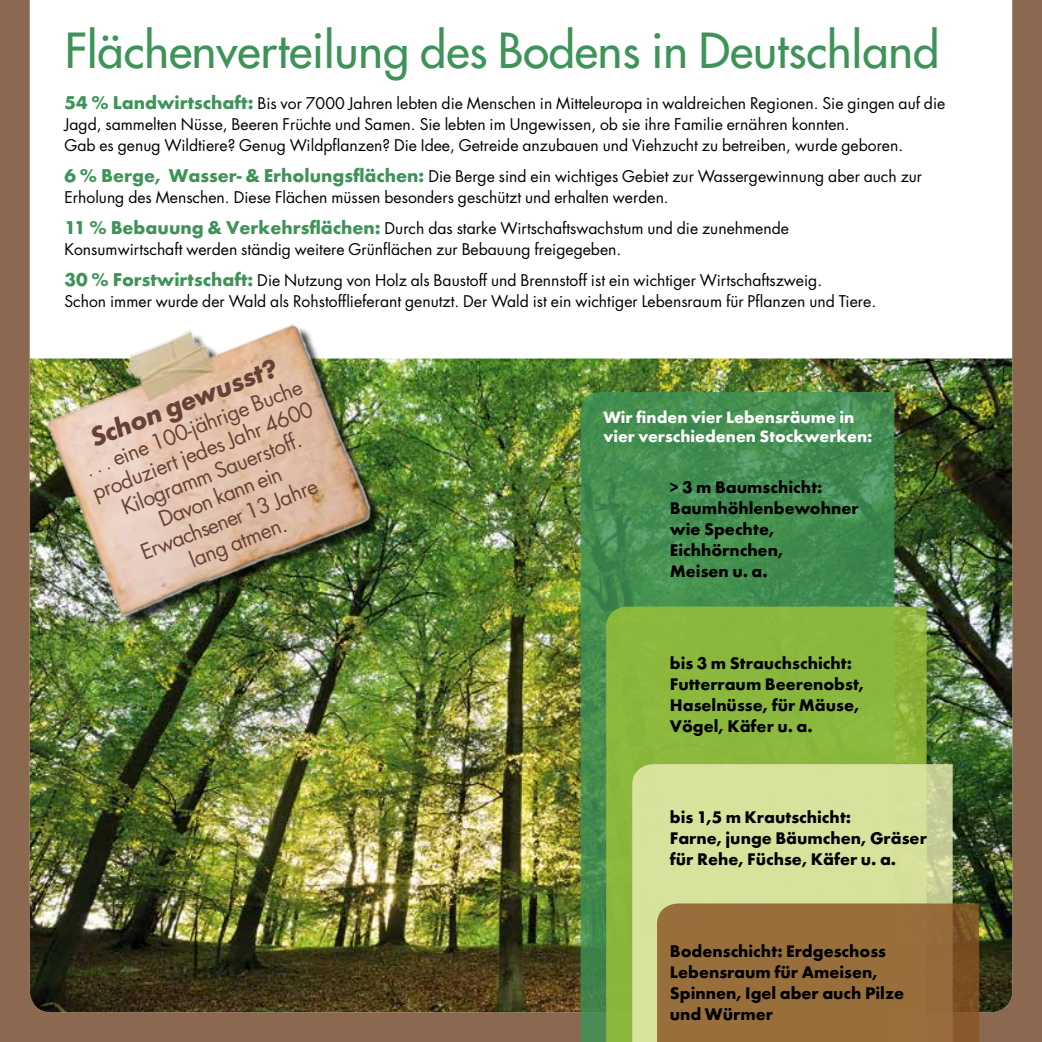
<style>
.page{position:relative;width:1042px;height:1042px;background:#8a6950}
.page>*{position:absolute;margin:0;border:0;box-sizing:border-box;transform-origin:0 0}
.t1{font:47.07px "Futura";color:#3e9358}
.t2{font:italic 700 28px "Futura";color:#674136}
.t3{font:21px/24.5px "Futura";color:#674136;text-align:center}
.t4{font:700 17.5px/21px "Futura";color:#000}
.t5{font:700 17.15px/18.7px "Futura";color:#fff}
.t6{font:15.75px/21px "Futura";color:#000}
.s1{font-weight:700;font-size:19.25px;color:#3e9358}
.s2{font-size:17.5px}
</style>
<div class="page">
<div style="left:30px;top:0;width:982px;height:358px;background:#fff"></div>
<img style="left:30px;top:358px;width:982px;height:654px">
<svg style="left:580px;top:392px;width:314px;height:650px;background:#458e51"></svg>
<svg style="left:606px;top:606px;width:320px;height:436px;background:#8ab63c"></svg>
<svg style="left:632px;top:764px;width:320px;height:278px;background:#d5e09b"></svg>
<svg style="left:657px;top:903px;width:322px;height:139px;background:#956c39"></svg>
<img style="left:29px;top:266px;width:361px;height:365px">
<h1 class="t1" style="left:65px;top:19px;width:876px">Flächenverteilung des Bodens in Deutschland</h1>
<p class="t6" style="left:64px;top:93px;width:882px"><span class="s1">54 % Landwirtschaft:</span> Bis vor 7000 Jahren lebten die Menschen in Mitteleuropa in waldreichen Regionen. Sie gingen auf die<br>Jagd, sammelten N üsse, Beeren Früchte und Samen. Sie lebten im Ungewissen, ob sie ihre Familie ernähren konnten.<br>Gab es genug Wildtiere? Genug Wildpflanzen? Die Idee, Getreide anzubauen und Viehzucht zu betreiben, wurde geboren.</p>
<p class="t6" style="left:64px;top:166px;width:859px"><span class="s1">6 % Berge, Wasser- &amp; Erholungsflächen:</span> Die Berge sind ein wichtiges Gebiet zur Wassergewinnung aber auch zur<br>Erholung des Menschen. Diese Flächen müssen besonders geschützt und erhalten werden.</p>
<p class="t6" style="left:64px;top:218px;width:726px"><span class="s1">11 % Bebauung &amp; Verkehrsflächen:</span> Durch das starke Wirtschaftswachstum und die zunehmende<br>Konsumwirtschaft werden ständig weitere Grünflächen zur Bebauung freigegeben.</p>
<p class="t6" style="left:64px;top:270px;width:813px"><span class="s1">30 % Forstwirtschaft:</span> Die N utzung von Holz als Baustoff und Brennstoff ist ein wichtiger Wirtschaftszweig.<br>Schon immer wurde der Wald als Rohstofflieferant genutzt. Der Wald ist ein wichtiger Lebensraum für Pflanzen und Tiere.</p>
<h2 class="t2" style="left:85px;top:422px;width:200px;rotate:-21deg">Schon gewusst?</h2>
<h3 class="t3" style="left:80px;top:458px;width:236px;rotate:-21deg"><span class="s2">. . .</span> eine 100-jährige Buche produziert jedes Jahr4600<br>Kilogramm Sauerstoff.<br>Davonkannein<br>Erwachsener13 Jahre<br>lang atmen.</h3>
<p class="t5" style="left:603px;top:408px;width:271px">Wir finden vier Lebensräume in vier verschiedenen Stockwerken:</p>
<p class="t4" style="left:670px;top:476px;width:190px">&gt; 3 m Baumschicht:<br>Baumhöhlenbewohner wie Spechte,<br>Eichhörnchen,<br>Meisen u. a.</p>
<p class="t4" style="left:670px;top:652px;width:196px">bis 3 m Strauchschicht:<br>Futterraum Beerenobst,<br>Haselnüsse, für Mäuse,<br>Vögel, Käfer u. a.</p>
<p class="t4" style="left:670px;top:806px;width:258px">bis 1,5 m Krautschicht:<br>Farne, junge Bäumchen, Gräser für Rehe, Füchse, Käfer u. a.</p>
<p class="t4" style="left:670px;top:940px;width:236px">Bodenschicht: Erdgeschoss<br>Lebensraum für Ameisen,<br>Spinnen, Igel aber auch Pilze und Würmer</p>
</div>
